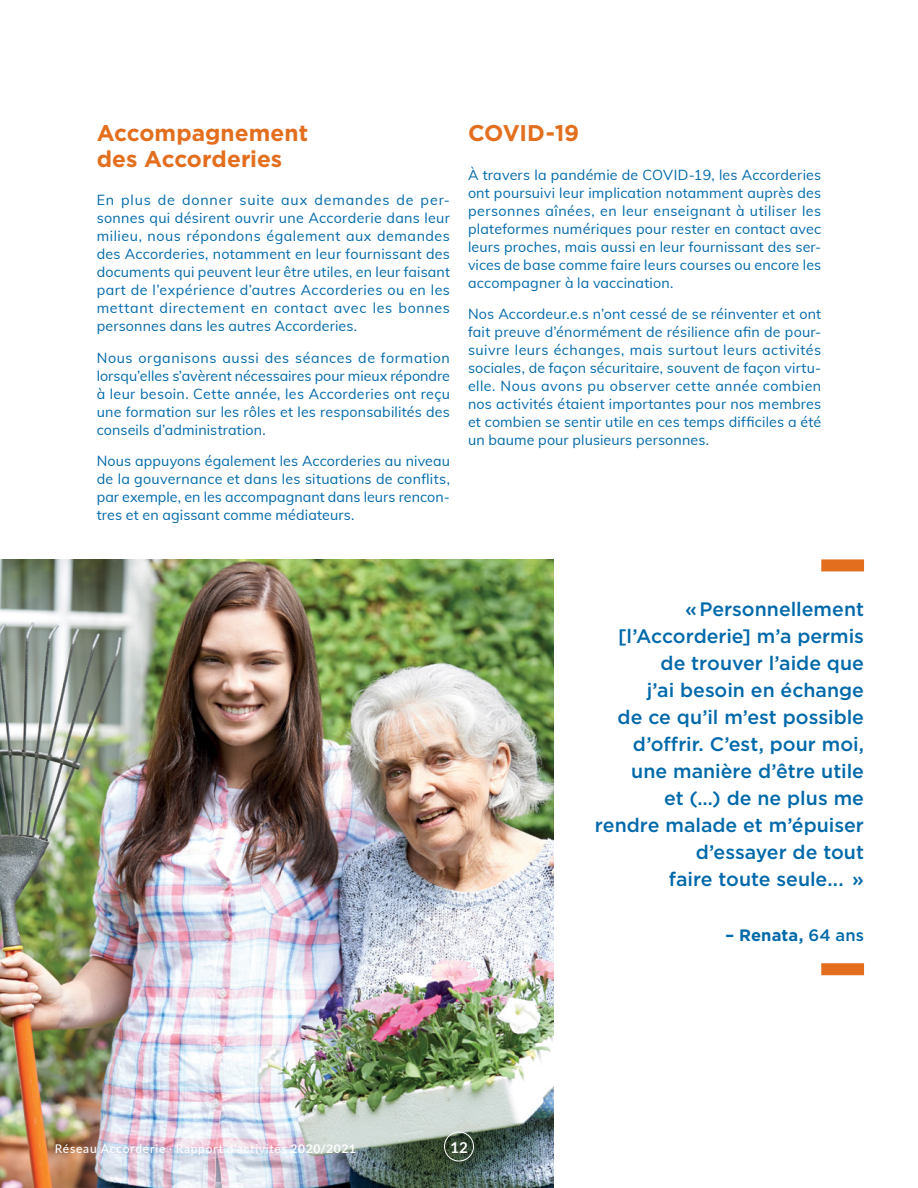
<style>
.page{position:relative;width:918px;height:1188px;background:#fff}
.page>*{position:absolute;margin:0;border:0;box-sizing:border-box;transform-origin:0 0}
.t1{font:700 22.65px/25.5px "Gotham";color:#e36f1e}
.t2{font:500 19.5px/27px "Gotham";color:#0069aa;text-align:right}
.t3{font:700 16.5px "Gotham";letter-spacing:.005em;color:#0069aa}
.t4{font:700 15px "Lato";color:#fff}
.t5{font:14.25px/18px "Muli";letter-spacing:.01em;color:#0069aa;text-align:justify}
.t6{font:12px "Lato";letter-spacing:.06em;color:#fff}
.s1{font-weight:500}
.s2{font-weight:700}
</style>
<div class="page">
<div style="left:821px;top:559px;width:43px;height:12px;background:#e36f1e"></div>
<div style="left:821px;top:963px;width:43px;height:12px;background:#e36f1e"></div>
<img style="left:0;top:559px;width:554px;height:629px">
<div style="left:444px;top:1132px;width:30px;height:29px;border:1px solid #fff;border-radius:50%"></div>
<h1 class="t1" style="left:97px;top:120px;width:213px">Accompagnement des Accorderies</h1>
<p class="t5" style="left:97px;top:190px;width:355px">En plus de donner suite aux demandes de per&shy;sonnes qui désirent ouvrir une Accorderie dans leur milieu, nous répondons également aux demandes des Accorderies, notamment en leur fournissant des documents qui peuvent leur être utiles, en leur faisant part de l’expérience d’autres Accorderies ou en les mettant directement en contact avec les bonnes personnes dans les autres Accorderies.</p>
<p class="t5" style="left:97px;top:348px;width:355px">Nous organisons aussi des séances de formation lorsqu’elles s’avèrent nécessaires pour mieux répondre à leur besoin. Cette année, les Accorderies ont reçu une formation sur les rôles et les responsabilités des conseils d’administration.</p>
<p class="t5" style="left:97px;top:451px;width:355px">Nous appuyons également les Accorderies au niveau de la gouvernance et dans les situations de conflits, par exemple, en les accompagnant dans leurs rencon&shy;tres et en agissant comme médiateurs.</p>
<h1 class="t1" style="left:468px;top:120px;width:113px">COVID-19</h1>
<p class="t5" style="left:468px;top:165px;width:355px">À travers la pandémie de COVID-19, les Accorderies ont poursuivi leur implication notamment auprès des personnes aînées, en leur enseignant à utiliser les plateformes numériques pour rester en contact avec leurs proches, mais aussi en leur fournissant des ser&shy;vices de base comme faire leurs courses ou encore les accompagner à la vaccination.</p>
<p class="t5" style="left:468px;top:304px;width:355px;text-align:left">Nos Accordeur.e.s n’ont cessé de se réinventer et ont fait preuve d’énormément de résilience afin de pour&shy;suivre leurs échanges, mais surtout leurs activités sociales, de façon sécuritaire, souvent de façon virtu&shy;elle. Nous avons pu observer cette année combien nos activités étaient importantes pour nos membres et combien se sentir utile en ces temps difficiles a été un baume pour plusieurs personnes.</p>
<p class="t2" style="left:595px;top:595px;width:271px">« Personnellement [l’Accorderie] m’a permis de trouver l’aide que<br>j’ai besoin en échange<br>de ce qu’il m’est possible d’offrir. C’est, pour moi, une manière d’être utile<br>et (…) de ne plus me rendre malade et m’épuiser d’essayer de tout<br>faire toute seule... »</p>
<p class="t3" style="left:725px;top:924px;width:140px">– Renata, <span class="s1">64 ans</span></p>
<p class="t6" style="left:55px;top:1142px;width:303px"><span class="s1">Réseau Accorderie</span> · Rapport d’activités <span class="s2">2020/2021</span></p>
<p class="t4" style="left:450px;top:1138px;width:19px">12</p>
</div>
